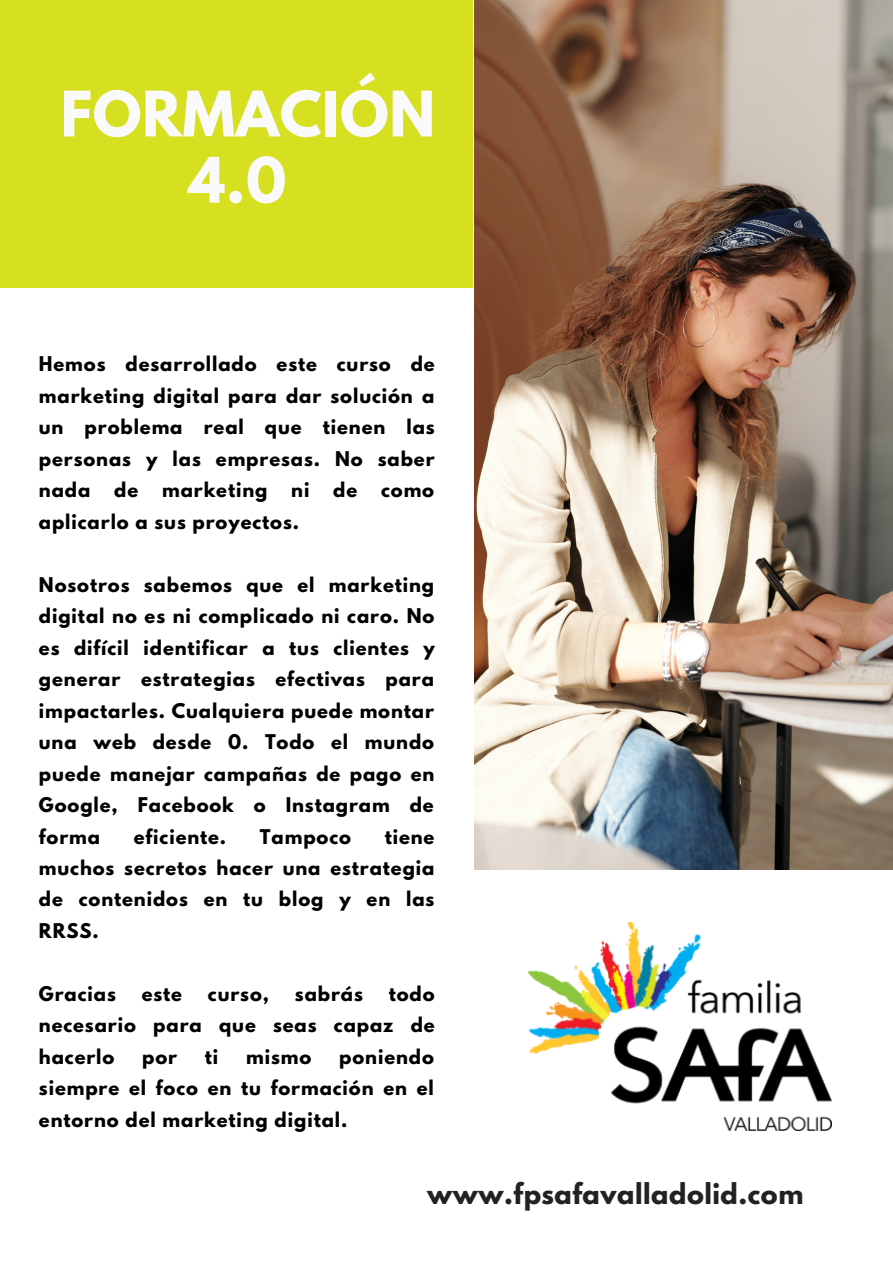
<style>
.page{position:relative;width:893px;height:1264px;background:#fff}
.page>*{position:absolute;margin:0;border:0;box-sizing:border-box;transform-origin:0 0}
.t1{font:700 55.5px "League Spartan";letter-spacing:.01em;color:#fafafa}
.t2{font:700 25.5px "League Spartan";letter-spacing:.02em;color:#222}
.t3{font:700 18px/31.5px "League Spartan";letter-spacing:.05em;color:#000;text-align:justify}
</style>
<div class="page">
<img style="left:474px;top:0;width:418px;height:869px">
<div style="left:0;top:0;width:473px;height:287px;background:#d7df21"></div>
<img style="left:528px;top:922px;width:303px;height:208px">
<h1 class="t1" style="left:61px;top:86px;width:376px">FORMACIÓN</h1>
<h1 class="t1" style="left:188px;top:153px;width:99px">4.0</h1>
<p class="t3" style="left:39px;top:350px;width:397px">Hemos desarrollado este curso de marketing digital para dar solución a un problema real que tienen las personas y las empresas. No saber nada</p>
<p class="t3" style="left:114px;top:476px;width:26px">de</p>
<p class="t3" style="left:162px;top:476px;width:107px">marketing</p>
<p class="t3" style="left:291px;top:476px;width:20px">ni</p>
<p class="t3" style="left:333px;top:476px;width:26px">de</p>
<p class="t3" style="left:381px;top:476px;width:55px">como</p>
<p class="t3" style="left:39px;top:508px;width:261px">aplicarlo a sus proyectos.</p>
<p class="t3" style="left:39px;top:571px;width:397px">Nosotros sabemos que el marketing digital no es ni complicado ni caro. No es difícil identificar a tus clientes y generar estrategias efectivas para impactarles. Cualquiera puede montar una web desde 0. Todo el mundo puede manejar campañas de pago en Google, Facebook o Instagram de forma</p>
<p class="t3" style="left:134px;top:822px;width:94px">eficiente.</p>
<p class="t3" style="left:260px;top:822px;width:93px">Tampoco</p>
<p class="t3" style="left:39px;top:822px;width:397px;text-indent:346px">tiene muchos secretos hacer una estrategia de contenidos en tu blog y en las RRSS.</p>
<p class="t3" style="left:39px;top:980px;width:78px">Gracias</p>
<p class="t3" style="left:142px;top:980px;width:42px">este</p>
<p class="t3" style="left:208px;top:980px;width:63px">curso,</p>
<p class="t3" style="left:295px;top:980px;width:70px">sabrás</p>
<p class="t3" style="left:39px;top:980px;width:397px;text-indent:350px">todo necesario para que seas capaz de hacerlo</p>
<p class="t3" style="left:39px;top:1043px;width:396px;text-indent:300px">poniendo siempre el foco en tu formación en el entorno del marketing digital.</p>
<p class="t3" style="left:142px;top:1043px;width:36px">por</p>
<p class="t3" style="left:205px;top:1043px;width:15px">ti</p>
<p class="t3" style="left:246px;top:1043px;width:67px">mismo</p>
<h2 class="t2" style="left:427px;top:1180px;width:377px">www.fpsafavalladolid.com</h2>
</div>
